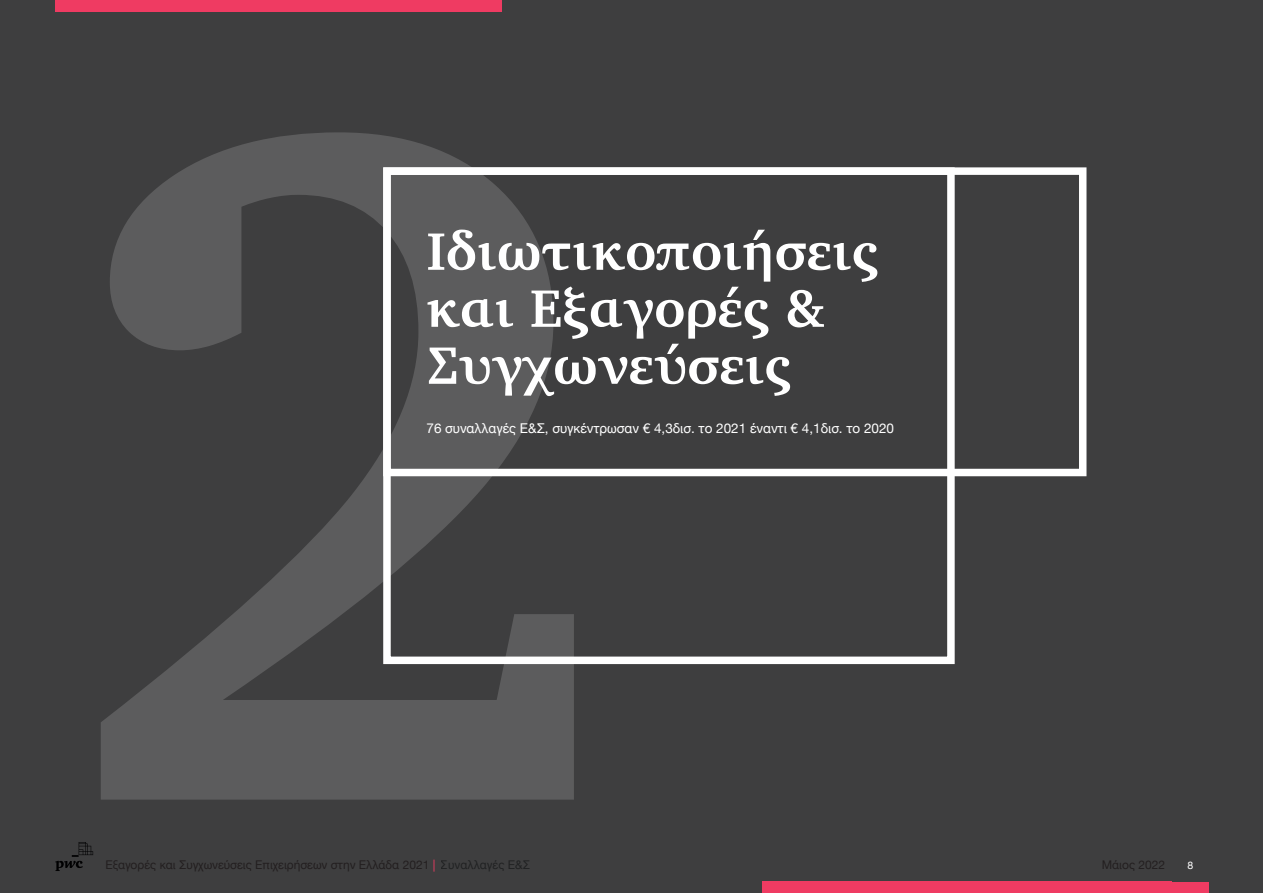
<style>
.page{position:relative;width:1263px;height:893px;background:#3e3e3f}
.page>*{position:absolute;margin:0;border:0;box-sizing:border-box;transform-origin:0 0}
.t1{font:700 976.8px "Charter";color:#fff}
.t2{font:700 54px/57px "Charter";color:#fff}
.BODY{font:13.5px "Helvetica Neue";color:#fff}
.t3{font:12px "Helvetica Neue";color:#231f20}
.t4{font:10.5px "Helvetica Neue";color:#fff}
.s1{color:#ef3b62}
.s2{color:#8a8c8f}
</style>
<div class="page">
<div style="left:383px;top:167px;width:703px;height:309px;border:8px solid #fff"></div>
<div style="left:383px;top:167px;width:572px;height:497px;border:8px solid #fff"></div>
<div style="left:55px;top:0;width:447px;height:11px;background:#ef3b62"></div>
<div style="left:762px;top:881px;width:447px;height:12px;background:#ef3b62"></div>
<svg style="left:55px;top:842px;width:38px;height:29px"></svg>
<h1 class="t1" style="left:54px;top:-378px;width:569px">2</h1>
<p class="t2" style="left:426px;top:222px;width:453px">Ιδιωτικοποιήσεις</p>
<p class="t2" style="left:426px;top:279px;width:400px">και Εξαγορές &amp;<br>Συγχωνεύσεις</p>
<p class="BODY" style="left:426px;top:418px;width:469px">76 συναλλαγές Ε&amp;Σ, συγκέντρωσαν € 4,3δισ. το 2021 έναντι € 4,1δισ. το 2020</p>
<p class="t3" style="left:106px;top:856px;width:426px">Εξαγορές και Συγχωνεύσεις Επιχειρήσεων στην Ελλάδα 2021 <span class="s1">|</span> <span class="s2">Συναλλαγές Ε&amp;Σ</span></p>
<p class="t3" style="left:1102px;top:856px;width:65px">Μάιος 2022</p>
<p class="t4" style="left:1187px;top:857px;width:7px">8</p>
</div>
